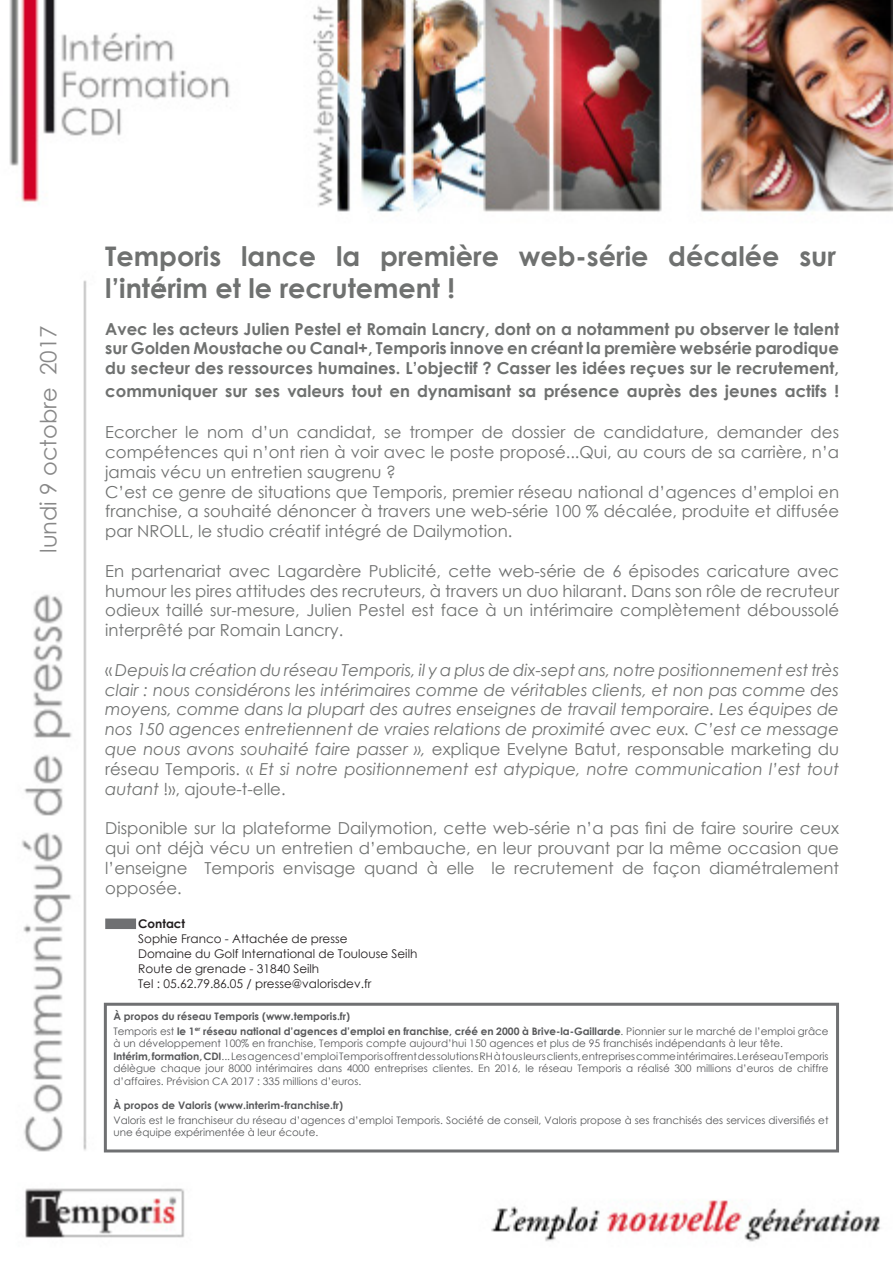
<style>
.page{position:relative;width:893px;height:1263px;background:#fff}
.page>*{position:absolute;margin:0;border:0;box-sizing:border-box;transform-origin:0 0}
.t1{font:700 27px/32.4px "Century Gothic";color:#6f7170}
.t2{font:22.5px "Century Gothic";color:#888}
.t3{font:16.5px/19.8px "Century Gothic";color:#6f7170;text-align:justify}
.t4{font:italic 16.5px/19.8px "Century Gothic";color:#6f7170;text-align:justify}
.t5{font:700 16.5px/19.8px "Century Gothic";color:#6f7170;text-align:justify}
.t6{font:13.5px "Century Gothic";color:#6f7170}
.t7{font:12px "Century Gothic";color:#231f20}
.t8{font:700 12px "Century Gothic";color:#231f20}
.t9{font:10.35px/12.5px "Century Gothic";color:#57585a}
.t10{font:700 10.35px "Century Gothic";color:#57585a}
.s1{font-style:normal}
.s2{font-weight:700}
</style>
<div class="page">
<img style="left:9px;top:0;width:884px;height:1242px">
<div style="left:104px;top:1003px;width:735px;height:149px;border:3px solid #6f7072"></div>
<div style="left:105px;top:918px;width:31px;height:11px;background:#6f7072"></div>
<p class="t2" style="left:33px;top:553px;width:229px;rotate:-90deg">lundi 9 octobre 2017</p>
<p class="t1" style="left:105px;top:239px;width:732px">Temporis lance la première web-série décalée sur l’intérim et le recrutement !</p>
<p class="t6" style="left:159px;top:277px;width:7px">«</p>
<p class="t5" style="left:105px;top:318px;width:735px">Avec les acteurs Julien Pestel et Romain Lancry, dont on a notamment pu observer le talent sur Golden Moustache ou Canal+, Temporis innove en créant la première websérie parodique du secteur des ressources humaines. L’objectif ? Casser les idées reçues sur le recrutement,</p>
<p class="t5" style="left:105px;top:380px;width:735px">communiquer sur ses valeurs tout en dynamisant sa présence auprès des jeunes actifs !</p>
<p class="t3" style="left:105px;top:422px;width:735px">Ecorcher le nom d’un candidat, se tromper de dossier de candidature, demander des compétences qui n’ont rien à voir avec le poste proposé...Qui, au cours de sa carrière, n’a jamais vécu un entretien saugrenu ?</p>
<p class="t3" style="left:105px;top:481px;width:735px">C’est ce genre de situations que Temporis, premier réseau national d’agences d’emploi en franchise, a souhaité dénoncer à travers une web-série 100 % décalée, produite et diffusée par NROLL, le studio créatif intégré de Dailymotion.</p>
<p class="t3" style="left:105px;top:561px;width:735px">En partenariat avec Lagardère Publicité, cette web-série de 6 épisodes caricature avec humour les pires attitudes des recruteurs, à travers un duo hilarant. Dans son rôle de recruteur odieux taillé sur-mesure, Julien Pestel est face à un intérimaire complètement déboussolé interprêté par Romain Lancry.</p>
<p class="t4" style="left:105px;top:660px;width:735px"><span class="s1">«</span> Depuis la création du réseau Temporis, il y a plus de dix-sept ans, notre positionnement est très clair : nous considérons les intérimaires comme de véritables clients, et non pas comme des moyens, comme dans la plupart des autres enseignes de travail temporaire. Les équipes de nos 150 agences entretiennent de vraies relations de proximité avec eux. C’est ce message que nous avons souhaité faire passer », <span class="s1">explique Evelyne Batut, responsable marketing du réseau Temporis. «</span> Et si notre positionnement est atypique, notre communication l’est tout autant <span class="s1">!», ajoute-t-elle.</span></p>
<p class="t3" style="left:105px;top:818px;width:735px">Disponible sur la plateforme Dailymotion, cette web-série n’a pas fini de faire sourire ceux qui ont déjà vécu un entretien d’embauche, en leur prouvant par la même occasion que l’enseigne Temporis envisage quand à elle le recrutement de façon diamétralement opposée.</p>
<p class="t8" style="left:138px;top:914px;width:49px">Contact</p>
<p class="t7" style="left:138px;top:930px;width:211px">Sophie Franco - Attachée de presse</p>
<p class="t7" style="left:138px;top:945px;width:281px">Domaine du Golf International de Toulouse Seilh</p>
<p class="t7" style="left:138px;top:960px;width:183px">Route de grenade - 31840 Seilh</p>
<p class="t7" style="left:138px;top:975px;width:235px">Tel : 05.62.79.86.05 / presse@valorisdev.fr</p>
<p class="t10" style="left:113px;top:1008px;width:238px">À propos du réseau Temporis (www.temporis.fr)</p>
<p class="t9" style="left:113px;top:1025px;width:717px">Temporis est <span class="s2">le 1</span><sup>er</sup> <span class="s2">réseau national d’agences d’emploi en franchise, créé en 2000 à Brive-la-Gaillarde</span>. Pionnier sur le marché de l’emploi grâce à un développement 100% en franchise, Temporis compte aujourd’hui 150 agences et plus de 95 franchisés indépendants à leur tête.</p>
<p class="t9" style="left:113px;top:1049px;width:717px;text-align:justify"><span class="s2">Intérim, formation,CDI</span>... Les agences d’emploi Temporis offrent des solutions RH à tous leurs clients, entreprises comme intérimaires. Le réseau Temporis délègue chaque jour 8000 intérimaires dans 4000 entreprises clientes. En 2016, le réseau Temporis a réalisé 300 millions d’euros de chiffre d’affaires. Prévision CA 2017 : 335 millions d’euros.</p>
<p class="t10" style="left:113px;top:1097px;width:231px">À propos de Valoris (www.interim-franchise.fr)</p>
<p class="t9" style="left:113px;top:1113px;width:717px">Valoris est le franchiseur du réseau d’agences d’emploi Temporis. Société de conseil, Valoris propose à ses franchisés des services diversifiés et une équipe expérimentée à leur écoute.</p>
</div>
